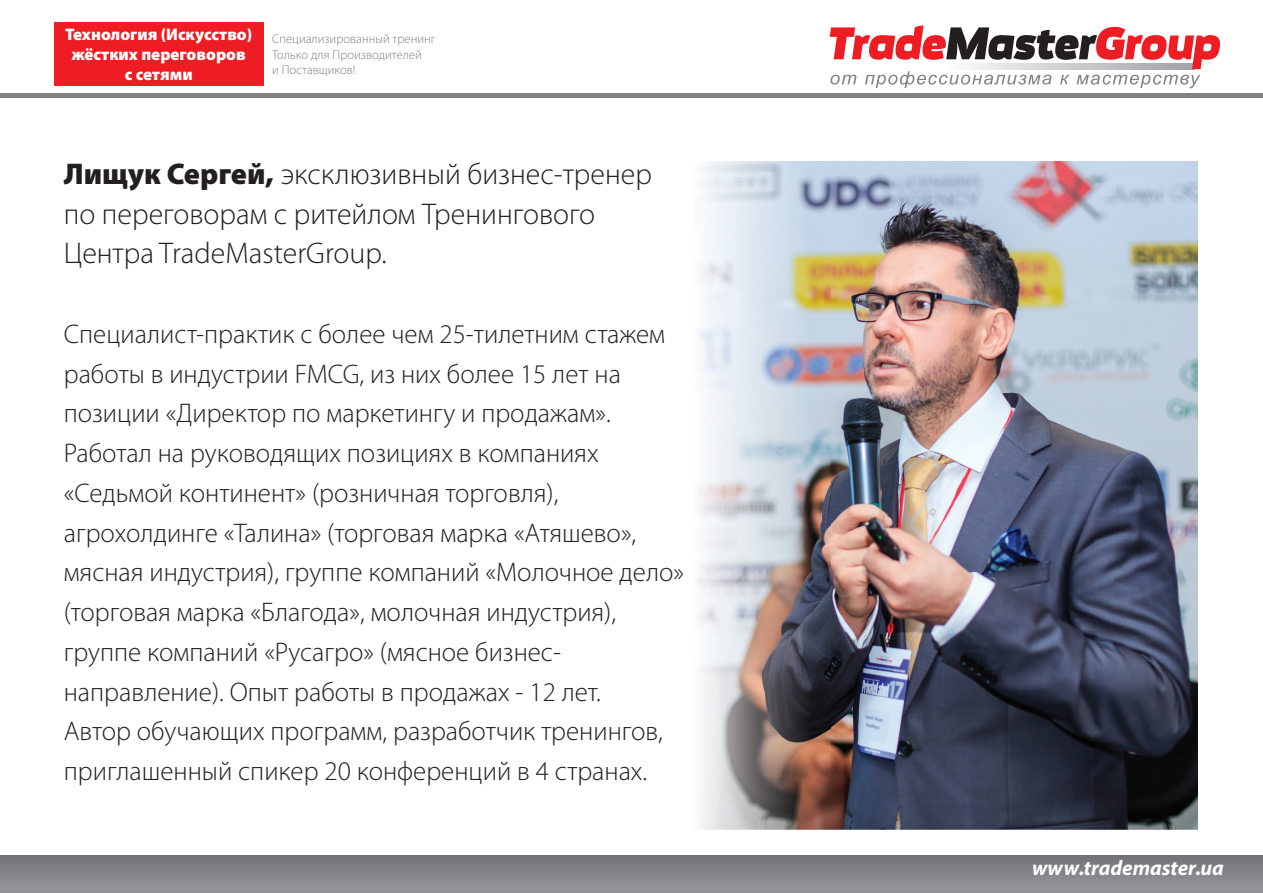
<style>
.page{position:relative;width:1263px;height:893px;background:#fff}
.page>*{position:absolute;margin:0;border:0;box-sizing:border-box;transform-origin:0 0}
.t1{font:300 30px/39.8px "Myriad Pro";color:#231f20}
.t2{font:300 27px/39.8px "Myriad Pro";color:#231f20}
.t3{font:italic 700 21px "Myriad Pro";color:#fff}
.t4{font:900 16.8px/20.1px "Myriad Pro";color:#fff;text-align:center}
.t5{font:300 12.75px/15.3px "Myriad Pro";color:#808285}
.s1{font-weight:900}
</style>
<div class="page">
<div style="left:0;top:93px;width:1263px;height:5px;background:#808285"></div>
<div style="left:0;top:855px;width:1263px;height:38px;background:linear-gradient(to bottom,#717376,#95979a)"></div>
<svg style="left:830px;top:26px;width:390px;height:62px"></svg>
<div style="left:54px;top:22px;width:209px;height:63px;background:#ee1d23"></div>
<img style="left:696px;top:161px;width:501px;height:668px">
<p class="t4" style="left:65px;top:24px;width:189px">Технология (Искусство) жёстких переговоров<br>с сетями</p>
<p class="t5" style="left:272px;top:32px;width:165px">Специализированный тренинг<br>Только для Производителей<br>и Поставщиков!</p>
<p class="t1" style="left:64px;top:155px;width:590px"><span class="s1">Лищук Сергей,</span> эксклюзивный бизнес-тренер по переговорам с ритейлом Тренингового<br>Центра TradeMasterGroup.</p>
<p class="t2" style="left:64px;top:315px;width:622px">Специалист-практик с более чем 25-тилетним стажем работы в индустрии FMCG, из них более 15 лет на позиции «Директор по маркетингу и продажам».<br>Работал на руководящих позициях в компаниях «Седьмой континент» (розничная торговля), агрохолдинге «Талина» (торговая марка «Атяшево», мясная индустрия), группе компаний «Молочное дело» (торговая марка «Благода», молочная индустрия), группе компаний «Русагро» (мясное бизнес&shy;направление). Опыт работы в продажах - 12 лет.<br>Автор обучающих программ, разработчик тренингов, приглашенный спикер 20 конференций в 4 странах.</p>
<p class="t3" style="left:1032px;top:854px;width:193px">www.trademaster.ua</p>
</div>
